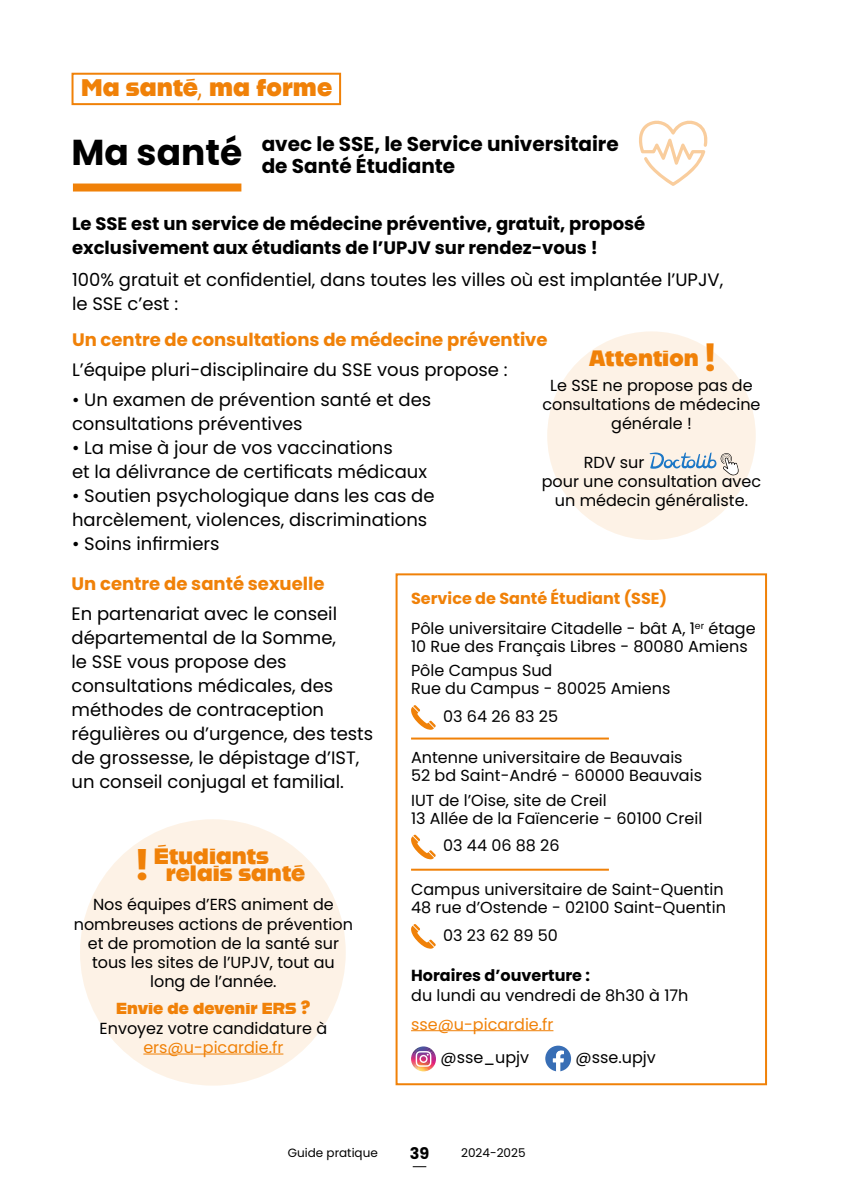
<style>
.page{position:relative;width:842px;height:1192px;background:#fff}
.page>*{position:absolute;margin:0;border:0;box-sizing:border-box;transform-origin:0 0}
.t1{font:24px "Alfarn 2";color:#f08108}
.t2{font:22.2px/17.8px "Alfarn 2";color:#f08108}
.t3{font:700 20px/22px "Poppins";color:#000}
.t4{font:18px/24px "Poppins";color:#000}
.t5{font:700 18px/24px "Poppins";color:#000}
.t6{font:700 18px "Poppins";color:#f08108}
.t7{font:16px/19.2px "Poppins";color:#000}
.t8{font:16px "Poppins";color:#f08108}
.t9{font:700 16px "Poppins";color:#f08108}
.t10{font:700 16px "Poppins";color:#000}
.t11{font:16px "Alfarn 2";color:#f08108}
.t12{font:12px "Poppins";color:#000}
.s1{font-size:36px}
.s2{font-family:"Poppins";font-weight:700;font-size:38px}
.s3{font-family:"Poppins";font-weight:700;font-size:42.6px}
.s4{font-family:"Poppins";font-weight:800;font-size:18px}
</style>
<div class="page">
<svg style="left:413px;top:1166px;width:13px;height:1px"></svg>
<div style="left:73px;top:184px;width:168px;height:8px;background:#f08108"></div>
<div style="left:72px;top:73px;width:269px;height:32px;border:2px solid #f08108"></div>
<svg style="left:639px;top:121px;width:69px;height:65px"></svg>
<hr style="left:411px;top:1030px;width:142px;height:1px;background:#f08108">
<div style="left:396px;top:573px;width:371px;height:512px;border:2px solid #f08108"></div>
<img style="left:411px;top:1046px;width:25px;height:25px;border-radius:12px">
<svg style="left:416px;top:1051px;width:15px;height:16px"></svg>
<svg style="left:545px;top:1046px;width:26px;height:25px"></svg>
<svg style="left:411px;top:705px;width:25px;height:25px"></svg>
<svg style="left:411px;top:835px;width:25px;height:24px"></svg>
<svg style="left:411px;top:924px;width:25px;height:25px"></svg>
<hr style="left:411px;top:738px;width:198px;height:2px;background:#f08108">
<hr style="left:411px;top:869px;width:198px;height:2px;background:#f08108">
<div style="left:80px;top:819px;width:266px;height:267px;background:#fdf2e6;border-radius:50%"></div>
<hr style="left:143px;top:1054px;width:140px;height:1px;background:#f08108">
<div style="left:547px;top:331px;width:209px;height:209px;background:#fdf2e6;border-radius:50%"></div>
<svg style="left:650px;top:452px;width:89px;height:24px"></svg>
<h1 class="t1" style="left:81px;top:73px;width:253px">Ma santé, ma forme</h1>
<p class="t3" style="left:262px;top:133px;width:359px;text-indent:-190px"><span class="s1">Ma santé</span> avec le SSE, le Service universitaire de Santé Étudiante</p>
<p class="t5" style="left:72px;top:212px;width:575px">Le SSE est un service de médecine préventive, gratuit, proposé exclusivement aux étudiants de l’UPJV sur rendez-vous !</p>
<p class="t4" style="left:72px;top:268px;width:653px">100% gratuit et confidentiel, dans toutes les villes où est implantée l’UPJV, le SSE c’est :</p>
<p class="t6" style="left:72px;top:329px;width:477px">Un centre de consultations de médecine préventive</p>
<p class="t4" style="left:72px;top:358px;width:437px">L’équipe pluri-disciplinaire du SSE vous propose :</p>
<p class="t4" style="left:72px;top:388px;width:361px">• Un examen de prévention santé et des consultations préventives</p>
<p class="t4" style="left:72px;top:436px;width:357px">• La mise à jour de vos vaccinations<br>et la délivrance de certificats médicaux</p>
<p class="t4" style="left:72px;top:484px;width:364px">• Soutien psychologique dans les cas de harcèlement, violences, discriminations</p>
<p class="t4" style="left:72px;top:532px;width:149px">• Soins infirmiers</p>
<h2 class="t2" style="left:589px;top:349px;width:130px">Attention <span class="s2">!</span></h2>
<p class="t7" style="left:542px;top:376px;width:220px;text-align:center">Le SSE ne propose pas de consultations de médecine générale !</p>
<p class="t7" style="left:584px;top:452px;width:62px">RDV sur</p>
<p class="t7" style="left:542px;top:472px;width:221px;text-align:center">pour une consultation avec un médecin généraliste.</p>
<p class="t6" style="left:72px;top:574px;width:255px">Un centre de santé sexuelle</p>
<p class="t4" style="left:72px;top:602px;width:303px">En partenariat avec le conseil départemental de la Somme,<br>le SSE vous propose des consultations médicales, des méthodes de contraception régulières ou d’urgence, des tests de grossesse, le dépistage d’IST, un conseil conjugal et familial.</p>
<h2 class="t2" style="left:134px;top:846px;width:173px;text-indent:20px">Étudiants<br><span class="s3">!</span> relais santé</h2>
<p class="t7" style="left:74px;top:895px;width:281px;text-align:center">Nos équipes d’ERS animent de nombreuses actions de prévention et de promotion de la santé sur tous les sites de l’UPJV, tout au long de l’année.</p>
<p class="t11" style="left:116px;top:999px;width:196px">Envie de devenir ERS <span class="s4">?</span></p>
<p class="t7" style="left:100px;top:1019px;width:229px">Envoyez votre candidature à</p>
<p class="t8" style="left:143px;top:1038px;width:142px">ers@u-picardie.fr</p>
<p class="t9" style="left:411px;top:589px;width:258px">Service de Santé Étudiant (SSE)</p>
<p class="t7" style="left:411px;top:620px;width:346px;line-height:18px">Pôle universitaire Citadelle - bât A, 1<sup>er</sup> étage<br>10 Rue des Français Libres - 80080 Amiens</p>
<p class="t7" style="left:411px;top:661px;width:261px;line-height:18px">Pôle Campus Sud<br>Rue du Campus - 80025 Amiens</p>
<p class="t7" style="left:443px;top:707px;width:116px">03 64 26 83 25</p>
<p class="t7" style="left:411px;top:748px;width:293px;line-height:18px">Antenne universitaire de Beauvais<br>52 bd Saint-André - 60000 Beauvais</p>
<p class="t7" style="left:411px;top:791px;width:293px;line-height:18px">IUT de l’Oise, site de Creil<br>13 Allée de la Faïencerie - 60100 Creil</p>
<p class="t7" style="left:443px;top:836px;width:118px">03 44 06 88 26</p>
<p class="t7" style="left:411px;top:881px;width:316px;line-height:18px">Campus universitaire de Saint-Quentin<br>48 rue d’Ostende - 02100 Saint-Quentin</p>
<p class="t7" style="left:443px;top:926px;width:116px">03 23 62 89 50</p>
<p class="t10" style="left:411px;top:966px;width:180px">Horaires d’ouverture :</p>
<p class="t7" style="left:411px;top:986px;width:279px">du lundi au vendredi de 8h30 à 17h</p>
<p class="t8" style="left:411px;top:1015px;width:144px">sse@u-picardie.fr</p>
<p class="t7" style="left:441px;top:1048px;width:90px">@sse_upjv</p>
<p class="t7" style="left:576px;top:1048px;width:82px">@sse.upjv</p>
<p class="t12" style="left:288px;top:1146px;width:91px">Guide pratique</p>
<p class="t10" style="left:410px;top:1144px;width:21px">39</p>
<p class="t12" style="left:461px;top:1146px;width:66px">2024-2025</p>
</div>
